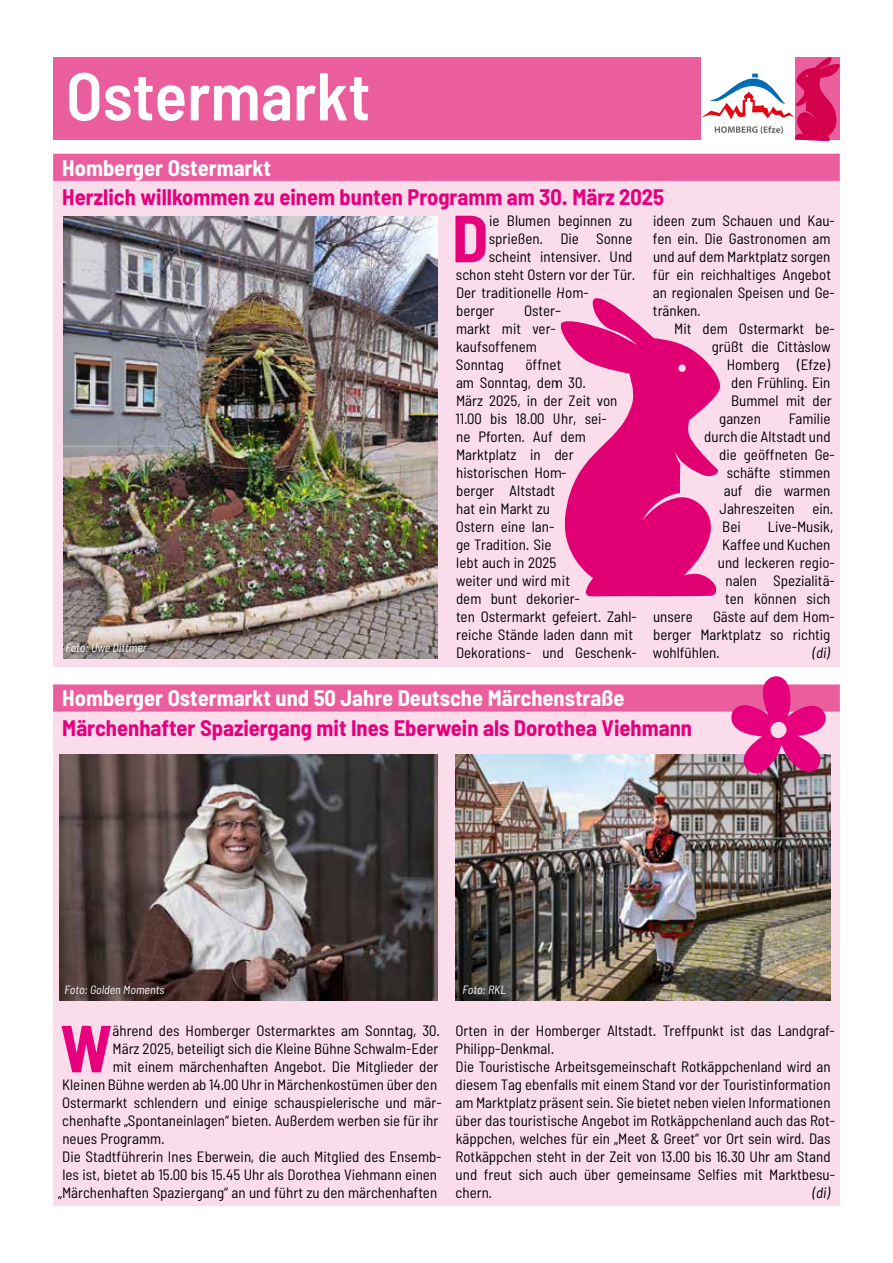
<style>
.page{position:relative;width:893px;height:1263px;background:#fff}
.page>*{position:absolute;margin:0;border:0;box-sizing:border-box;transform-origin:0 0}
.t1{font:600 semi-condensed 67.5px "Barlow";color:#fff}
.t2{font:700 semi-condensed 66.45px "Barlow";color:#e6007d}
.t3{font:700 semi-condensed 22.5px "Barlow";color:#e6007d}
.t4{font:700 semi-condensed 22.5px "Barlow";color:#fff}
.t5{font:semi-condensed 15px/18px "Barlow";color:#000}
.t6{font:italic semi-condensed 15px "Barlow";color:#000}
.t7{font:italic semi-condensed 12px "Barlow";color:#fff}
</style>
<div class="page">
<div style="left:53px;top:57px;width:787px;height:83px;background:#eb5e9d"></div>
<div style="left:53px;top:153px;width:787px;height:514px;background:#fadceb"></div>
<div style="left:53px;top:154px;width:787px;height:27px;background:#eb5e9d"></div>
<svg style="left:560px;top:298px;width:161px;height:299px;fill:#e10073"></svg>
<div style="left:53px;top:684px;width:787px;height:521px;background:#fadceb"></div>
<div style="left:53px;top:685px;width:787px;height:27px;background:#eb5e9d"></div>
<img style="left:60px;top:755px;width:378px;height:245px">
<img style="left:455px;top:755px;width:375px;height:245px">
<svg style="left:731px;top:676px;width:95px;height:97px"></svg>
<img style="left:64px;top:217px;width:374px;height:441px">
<svg style="left:701px;top:57px;width:139px;height:83px;background:#e6a5bf"></svg>
<h1 class="t1" style="left:66px;top:54px;width:306px">Ostermarkt</h1>
<h3 class="t4" style="left:62px;top:153px;width:210px">Homberger Ostermarkt</h3>
<h3 class="t3" style="left:62px;top:183px;width:603px">Herzlich willkommen zu einem bunten Programm am 30. März 2025</h3>
<h2 class="t2" style="left:452px;top:197px;width:38px">D</h2>
<p class="t5" style="left:489px;top:211px;width:145px">ie Blumen beginnen zu</p>
<p class="t5" style="left:653px;top:211px;width:183px">ideen zum Schauen und Kau&shy;fen ein. Die Gastronomen am und auf dem Marktplatz sorgen für ein reichhaltiges Angebot an regionalen Speisen und Ge&shy;tränken.</p>
<p class="t5" style="left:674px;top:319px;width:162px">Mit dem Ostermarkt be-</p>
<p class="t5" style="left:712px;top:337px;width:120px">grüßt die Cittàslow</p>
<p class="t5" style="left:727px;top:355px;width:105px">Homberg (Efze)</p>
<p class="t5" style="left:731px;top:373px;width:101px">den Frühling. Ein</p>
<p class="t5" style="left:731px;top:391px;width:102px">Bummel mit der</p>
<p class="t5" style="left:719px;top:409px;width:43px">ganzen</p>
<p class="t5" style="left:789px;top:409px;width:43px">Familie</p>
<p class="t5" style="left:704px;top:427px;width:128px">durch die Altstadt und</p>
<p class="t5" style="left:719px;top:445px;width:117px">die geöffneten Ge-</p>
<p class="t5" style="left:727px;top:463px;width:105px">schäfte stimmen</p>
<p class="t5" style="left:724px;top:481px;width:108px">auf die warmen</p>
<p class="t5" style="left:719px;top:499px;width:116px">Jahreszeiten ein.</p>
<p class="t5" style="left:722px;top:517px;width:20px">Bei</p>
<p class="t5" style="left:489px;top:229px;width:145px">sprießen. Die Sonne</p>
<p class="t5" style="left:489px;top:247px;width:145px">scheint intensiver. Und</p>
<p class="t5" style="left:456px;top:265px;width:181px">schon steht Ostern vor der Tür.</p>
<p class="t5" style="left:456px;top:283px;width:134px">Der traditionelle Hom-</p>
<p class="t5" style="left:456px;top:301px;width:40px">berger</p>
<p class="t5" style="left:456px;top:301px;width:106px;text-indent:68px">Oster&shy;markt mit ver&shy;kaufsoffenem<br>Sonntag</p>
<p class="t5" style="left:455px;top:355px;width:183px;text-indent:70px">öffnet<br>am Sonntag, dem 30.<br>März 2025, in der Zeit von<br>11.00 bis 18.00 Uhr, sei-<br>ne Pforten. Auf dem<br>Marktplatz in der historischen Hom-<br>berger Altstadt<br>hat ein Markt zu<br>Ostern eine lan-<br>ge Tradition. Sie<br>lebt auch in 2025<br>weiter und wird mit<br>dem bunt dekorier-<br>ten Ostermarkt gefeiert. Zahl&shy;reiche Stände laden dann mit<br>Dekorations- und Geschenk-</p>
<p class="t5" style="left:718px;top:517px;width:119px;text-align:right">Live-Musik,<br>Kaffee und Kuchen und leckeren regio&shy;nalen Spezialitä&shy;ten können sich</p>
<p class="t5" style="left:653px;top:607px;width:183px;text-indent:60px">Gäste auf dem Hom&shy;berger Marktplatz so richtig wohlfühlen.</p>
<p class="t5" style="left:653px;top:607px;width:41px">unsere</p>
<p class="t7" style="left:65px;top:640px;width:83px">Foto: Uwe Dittmer</p>
<p class="t6" style="left:812px;top:643px;width:19px">(di)</p>
<h3 class="t4" style="left:62px;top:684px;width:564px">Homberger Ostermarkt und 50 Jahre Deutsche Märchenstraße</h3>
<h3 class="t3" style="left:62px;top:714px;width:631px">Märchenhafter Spaziergang mit Ines Eberwein als Dorothea Viehmann</h3>
<p class="t7" style="left:65px;top:982px;width:101px">Foto: Golden Moments</p>
<p class="t7" style="left:463px;top:982px;width:45px">Foto: RKL</p>
<h2 class="t2" style="left:60px;top:1007px;width:53px">W</h2>
<p class="t5" style="left:113px;top:1021px;width:329px">ährend des Homberger Ostermarktes am Sonntag, 30.</p>
<p class="t5" style="left:113px;top:1039px;width:327px">März 2025, beteiligt sich die Kleine Bühne Schwalm-Eder</p>
<p class="t5" style="left:113px;top:1057px;width:327px">mit einem märchenhaften Angebot. Die Mitglieder der</p>
<p class="t5" style="left:62px;top:1075px;width:377px">Kleinen Bühne werden ab 14.00 Uhr in Märchenkostümen über den</p>
<p class="t5" style="left:62px;top:1093px;width:381px">Ostermarkt schlendern und einige schauspielerische und mär-</p>
<p class="t5" style="left:62px;top:1111px;width:378px">chenhafte „Spontaneinlagen“ bieten. Außerdem werben sie für ihr</p>
<p class="t5" style="left:62px;top:1129px;width:104px">neues Programm.</p>
<p class="t5" style="left:62px;top:1147px;width:381px">Die Stadtführerin Ines Eberwein, die auch Mitglied des Ensemb-</p>
<p class="t5" style="left:62px;top:1165px;width:376px">les ist, bietet ab 15.00 bis 15.45 Uhr als Dorothea Viehmann einen</p>
<p class="t5" style="left:58px;top:1183px;width:381px">„Märchenhaften Spaziergang“ an und führt zu den märchenhaften</p>
<p class="t5" style="left:455px;top:1021px;width:381px">Orten in der Homberger Altstadt. Treffpunkt ist das Landgraf-Philipp-Denkmal.<br>Die Touristische Arbeitsgemeinschaft Rotkäppchenland wird an diesem Tag ebenfalls mit einem Stand vor der Touristinformation am Marktplatz präsent sein. Sie bietet neben vielen Informationen über das touristische Angebot im Rotkäppchenland auch das Rot&shy;käppchen, welches für ein „Meet &amp; Greet“ vor Ort sein wird. Das Rotkäppchen steht in der Zeit von 13.00 bis 16.30 Uhr am Stand und freut sich auch über gemeinsame Selfies mit Marktbesu&shy;chern.</p>
<p class="t6" style="left:813px;top:1183px;width:19px">(di)</p>
</div>
